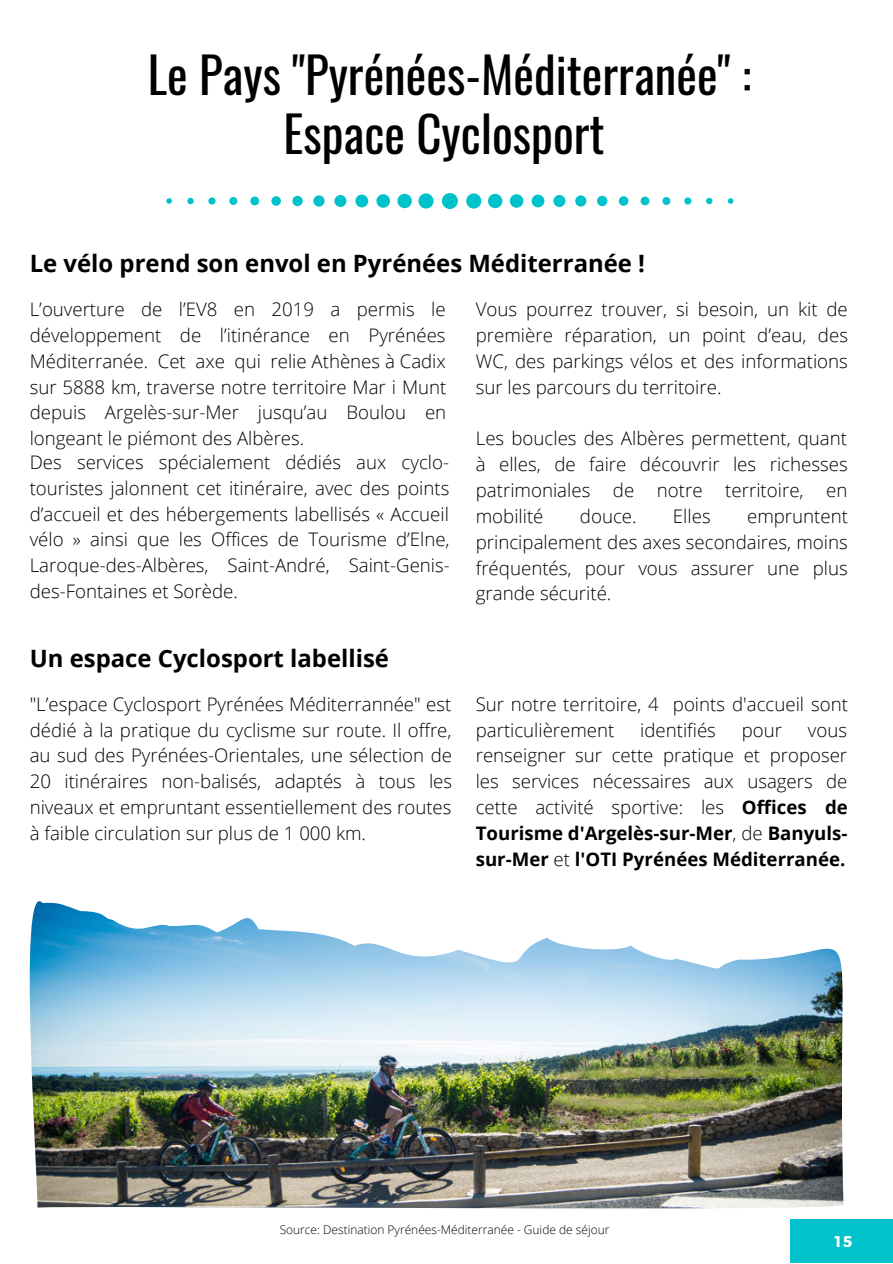
<style>
.page{position:relative;width:893px;height:1264px;background:#fff}
.page>*{position:absolute;margin:0;border:0;box-sizing:border-box;transform-origin:0 0}
.t1{font:48.9px/58.5px "Oswald";color:#000;text-align:center}
.t2{font:700 23.85px "Open Sans";color:#000}
.t3{font:300 18.75px/25.8px "Open Sans";color:#000;text-align:justify}
.t4{font:300 18.6px/25.8px "Open Sans";color:#000;text-align:justify}
.t5{font:700 15.45px "Montserrat";color:#fff}
.t6{font:300 12px "Open Sans";color:#000}
.s1{font-weight:700}
</style>
<div class="page">
<svg style="left:166px;top:193px;width:567px;height:16px"></svg>
<div style="left:789px;top:1219px;width:103px;height:43px;background:#00c2cb"></div>
<img style="left:30px;top:901px;width:813px;height:307px">
<h1 class="t1" style="left:148px;top:44px;width:605px">Le Pays "Pyrénées-Méditerranée" :<br>Espace Cyclosport</h1>
<p class="t2" style="left:30px;top:246px;width:616px">Le vélo prend son envol en Pyrénées Méditerranée !</p>
<p class="t4" style="left:30px;top:296px;width:418px">L’ouverture de l’EV8 en 2019 a permis le développement de l’itinérance en Pyrénées Méditerranée. Cet axe qui relie Athènes à Cadix sur 5888 km, traverse notre territoire Mar i Munt depuis Argelès-sur-Mer jusqu’au Boulou en longeant le piémont des Albères.</p>
<p class="t4" style="left:30px;top:448px;width:421px">Des services spécialement dédiés aux cyclo&shy;touristes jalonnent cet itinéraire, avec des points d’accueil et des hébergements labellisés « Accueil vélo » ainsi que les Offices de Tourisme d’Elne, Laroque-des-Albères, Saint-André, Saint-Genis&shy;des-Fontaines et Sorède.</p>
<p class="t3" style="left:475px;top:296px;width:374px">Vous pourrez trouver, si besoin, un kit de première réparation, un point d’eau, des WC, des parkings vélos et des informations sur les parcours du territoire.</p>
<p class="t3" style="left:475px;top:425px;width:373px">Les boucles des Albères permettent, quant à elles, de faire découvrir les richesses patrimoniales de notre territoire, en mobilité</p>
<p class="t3" style="left:580px;top:502px;width:58px">douce.</p>
<p class="t3" style="left:673px;top:502px;width:39px">Elles</p>
<p class="t3" style="left:475px;top:502px;width:374px;text-indent:271px">empruntent principalement des axes secondaires, moins fréquentés, pour vous assurer une plus grande sécurité.</p>
<p class="t2" style="left:30px;top:641px;width:360px">Un espace Cyclosport labellisé</p>
<p class="t4" style="left:30px;top:690px;width:424px">"L’espace Cyclosport Pyrénées Méditerrannée" est dédié à la pratique du cyclisme sur route. Il offre, au sud des Pyrénées-Orientales, une sélection de 20 itinéraires non-balisés, adaptés à tous les niveaux et empruntant essentiellement des routes à faible circulation sur plus de 1 000 km.</p>
<p class="t4" style="left:475px;top:690px;width:374px">Sur notre territoire, 4 points d'accueil sont particulièrement</p>
<p class="t4" style="left:640px;top:716px;width:77px">identifiés</p>
<p class="t4" style="left:741px;top:716px;width:42px">pour</p>
<p class="t4" style="left:475px;top:716px;width:373px;text-indent:332px">vous renseigner sur cette pratique et proposer les services nécessaires aux usagers de cette activité sportive: les <span class="s1">Offices de Tourisme d'Argelès-sur-Mer</span>, de <span class="s1">Banyuls&shy;sur-Mer</span> et <span class="s1">l'OTI Pyrénées Méditerranée.</span></p>
<p class="t6" style="left:280px;top:1220px;width:331px">Source: Destination Pyrénées-Méditerranée - Guide de séjour</p>
<p class="t5" style="left:834px;top:1227px;width:20px">19</p>
<p class="t5" style="left:834px;top:1231px;width:19px">15</p>
</div>
